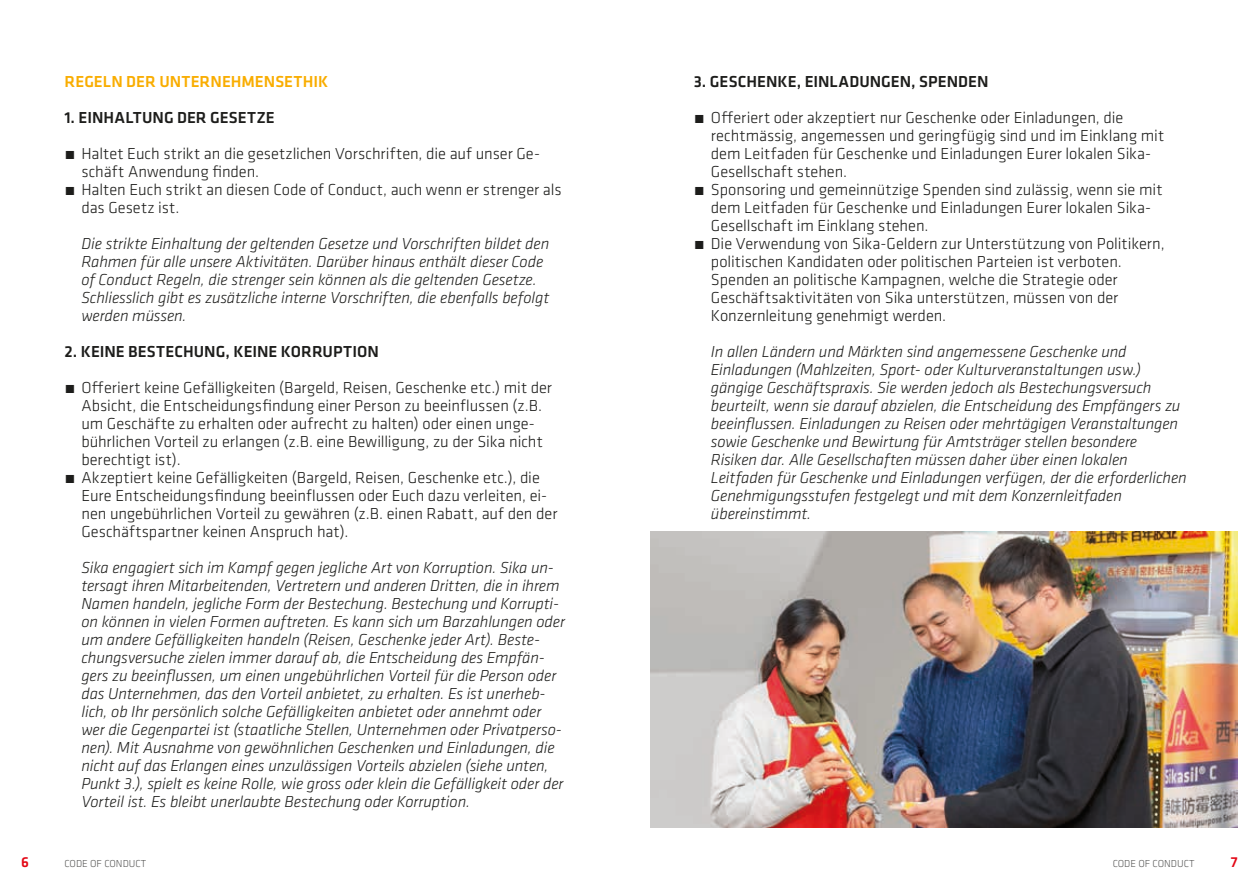
<style>
.page{position:relative;width:1259px;height:893px;background:#fff}
.page>*{position:absolute;margin:0;border:0;box-sizing:border-box;transform-origin:0 0}
.t1{font:italic 300 16.5px/18px "Klavika";letter-spacing:-.005em;color:#1d1d1b}
.t2{font:300 16.5px/18px "Klavika";letter-spacing:-.005em;color:#1d1d1b}
.Sub-chapter{font:500 16.5px "Klavika";color:#1d1d1b}
.Chapter{font:500 16.5px "Klavika";color:#f9ad01}
.t3{font:500 15px "Klavika";color:#e30614}
.t4{font:300 10.5px "Klavika";color:#575756}
</style>
<div class="page">
<img style="left:651px;top:532px;width:586px;height:295px">
<p class="Chapter" style="left:64px;top:71px;width:265px">REGELN DER UNTERNEHMENSETHIK</p>
<p class="Sub-chapter" style="left:64px;top:107px;width:212px">1. EINHALTUNG DER GESETZE</p>
<p class="t2" style="left:81px;top:145px;width:460px;text-indent:-17px">́ Haltet Euch strikt an die gesetzlichen Vorschriften, die auf unser Ge&shy;schäft Anwendung finden.</p>
<p class="t2" style="left:81px;top:181px;width:481px;text-indent:-17px">́ Halten Euch strikt an diesen Code of Conduct, auch wenn er strenger als das Gesetz ist.</p>
<p class="t1" style="left:81px;top:235px;width:469px">Die strikte Einhaltung der geltenden Gesetze und Vorschriften bildet den Rahmen für alle unsere Aktivitäten. Darüber hinaus enthält dieser Code of Conduct Regeln, die strenger sein können als die geltenden Gesetze.<br>Schliesslich gibt es zusätzliche interne Vorschriften, die ebenfalls befolgt werden müssen.</p>
<p class="Sub-chapter" style="left:64px;top:341px;width:316px">2. KEINE BESTECHUNG, KEINE KORRUPTION</p>
<p class="t2" style="left:81px;top:379px;width:472px;text-indent:-17px">́ Offeriert keine Gefälligkeiten (Bargeld, Reisen, Geschenke etc.) mit der Absicht, die Entscheidungsfindung einer Person zu beeinflussen (z.B. um Geschäfte zu erhalten oder aufrecht zu halten) oder einen unge&shy;bührlichen Vorteil zu erlangen (z.B. eine Bewilligung, zu der Sika nicht berechtigt ist).</p>
<p class="t2" style="left:81px;top:469px;width:477px;text-indent:-17px">́ Akzeptiert keine Gefälligkeiten (Bargeld, Reisen, Geschenke etc.), die Eure Entscheidungsfindung beeinflussen oder Euch dazu verleiten, ei&shy;nen ungebührlichen Vorteil zu gewähren (z.B. einen Rabatt, auf den der Geschäftspartner keinen Anspruch hat).</p>
<p class="t1" style="left:81px;top:559px;width:485px">Sika engagiert sich im Kampf gegen jegliche Art von Korruption. Sika un&shy;tersagt ihren Mitarbeitenden, Vertretern und anderen Dritten, die in ihrem Namen handeln, jegliche Form der Bestechung. Bestechung und Korrupti&shy;on können in vielen Formen auftreten. Es kann sich um Barzahlungen oder um andere Gefälligkeiten handeln (Reisen, Geschenke jeder Art). Beste&shy;chungsversuche zielen immer darauf ab, die Entscheidung des Empfän&shy;gers zu beeinflussen, um einen ungebührlichen Vorteil für die Person oder das Unternehmen, das den Vorteil anbietet, zu erhalten. Es ist unerheb&shy;lich, ob Ihr persönlich solche Gefälligkeiten anbietet oder annehmt oder wer die Gegenpartei ist (staatliche Stellen, Unternehmen oder Privatperso&shy;nen). Mit Ausnahme von gewöhnlichen Geschenken und Einladungen, die nicht auf das Erlangen eines unzulässigen Vorteils abzielen (siehe unten, Punkt 3.), spielt es keine Rolle, wie gross oder klein die Gefälligkeit oder der Vorteil ist. Es bleibt unerlaubte Bestechung oder Korruption.</p>
<p class="Sub-chapter" style="left:694px;top:71px;width:296px">3. GESCHENKE, EINLADUNGEN, SPENDEN</p>
<p class="t2" style="left:711px;top:109px;width:455px;text-indent:-17px">́ Offeriert oder akzeptiert nur Geschenke oder Einladungen, die rechtmässig, angemessen und geringfügig sind und im Einklang mit dem Leitfaden für Geschenke und Einladungen Eurer lokalen Sika-Gesellschaft stehen.</p>
<p class="t2" style="left:711px;top:181px;width:453px;text-indent:-17px">́ Sponsoring und gemeinnützige Spenden sind zulässig, wenn sie mit dem Leitfaden für Geschenke und Einladungen Eurer lokalen Sika-<br>Gesellschaft im Einklang stehen.</p>
<p class="t2" style="left:711px;top:235px;width:455px;text-indent:-17px">́ Die Verwendung von Sika-Geldern zur Unterstützung von Politikern, politischen Kandidaten oder politischen Parteien ist verboten.<br>Spenden an politische Kampagnen, welche die Strategie oder Geschäftsaktivitäten von Sika unterstützen, müssen von der Konzernleitung genehmigt werden.</p>
<p class="t1" style="left:711px;top:343px;width:477px">In allen Ländern und Märkten sind angemessene Geschenke und Einladungen (Mahlzeiten, Sport- oder Kulturveranstaltungen usw.) gängige Geschäftspraxis. Sie werden jedoch als Bestechungsversuch beurteilt, wenn sie darauf abzielen, die Entscheidung des Empfängers zu beeinflussen. Einladungen zu Reisen oder mehrtägigen Veranstaltungen sowie Geschenke und Bewirtung für Amtsträger stellen besondere Risiken dar. Alle Gesellschaften müssen daher über einen lokalen Leitfaden für Geschenke und Einladungen verfügen, der die erforderlichen Genehmigungsstufen festgelegt und mit dem Konzernleitfaden übereinstimmt.</p>
<p class="t3" style="left:21px;top:852px;width:9px">6</p>
<p class="t4" style="left:64px;top:857px;width:83px">CODE OF CONDUCT</p>
<p class="t4" style="left:1112px;top:857px;width:83px">CODE OF CONDUCT</p>
<p class="t3" style="left:1230px;top:852px;width:8px">7</p>
</div>
